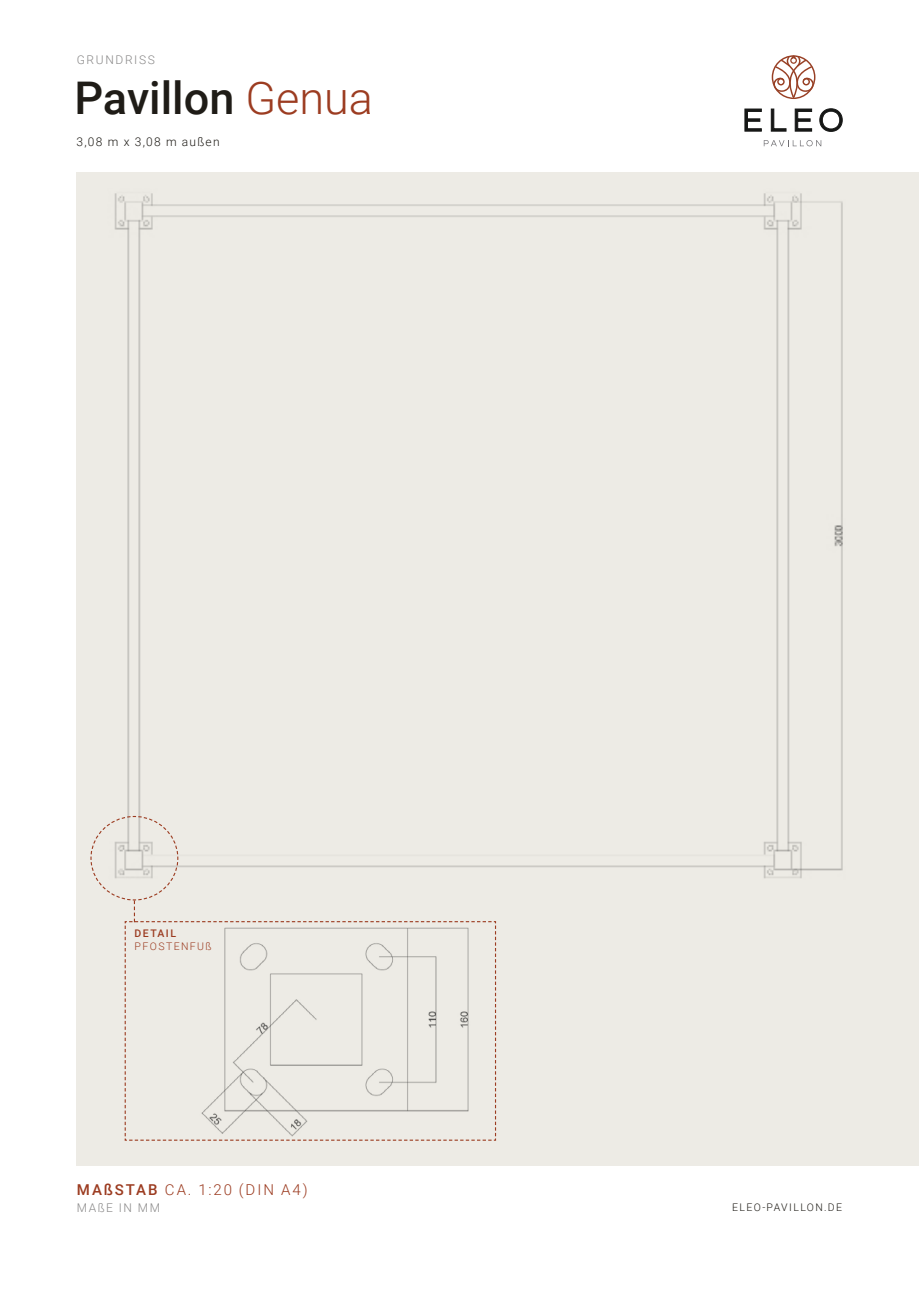
<style>
.page{position:relative;width:919px;height:1289px;background:#fff}
.page>*{position:absolute;margin:0;border:0;box-sizing:border-box;transform-origin:0 0}
.t1{font:500 45px "Roboto";color:#1f1c17}
.t2{font:300 15px "Roboto";letter-spacing:.135em;color:#9c3c21}
._02_detail_descripti{font:300 12px "Roboto";letter-spacing:.135em;color:#898888}
.t3{font:300 12px "Roboto";letter-spacing:.1em;color:#1f1c17}
._03_index{font:300 10.5px "Roboto";letter-spacing:.135em;color:#1f1c17}
._02_detail_descripti-2{font:300 10.5px "Roboto";letter-spacing:.135em;color:#9c3c21}
._02_detail_descripti-3{font:500 10.5px "Roboto";letter-spacing:.135em;color:#9c3c21}
.s1{font-weight:300;color:#9c3c21}
.s2{font-weight:500}
</style>
<div class="page">
<div style="left:77px;top:172px;width:841px;height:993px;background:#edebe5"></div>
<svg style="left:771px;top:55px;width:44px;height:44px"></svg>
<svg style="left:744px;top:109px;width:17px;height:22px"></svg>
<svg style="left:770px;top:109px;width:16px;height:22px"></svg>
<svg style="left:794px;top:109px;width:17px;height:22px"></svg>
<svg style="left:819px;top:108px;width:23px;height:24px"></svg>
<svg style="left:763px;top:140px;width:58px;height:6px"></svg>
<img style="left:114px;top:193px;width:729px;height:686px">
<svg style="left:90px;top:815px;width:406px;height:325px"></svg>
<p class="_02_detail_descripti" style="left:77px;top:52px;width:80px">GRUNDRISS</p>
<p class="t1" style="left:74px;top:66px;width:300px">Pavillon <span class="s1">Genua</span></p>
<p class="t3" style="left:77px;top:134px;width:144px">3,08 m x 3,08 m außen</p>
<p class="_02_detail_descripti-3" style="left:135px;top:926px;width:43px">DETAIL</p>
<p class="_02_detail_descripti-2" style="left:135px;top:938px;width:78px">PFOSTENFUß</p>
<p class="t2" style="left:77px;top:1179px;width:232px"><span class="s2">MAßSTAB</span> CA. 1:20 (DIN A4)</p>
<p class="_02_detail_descripti" style="left:77px;top:1199px;width:85px">MAßE IN MM</p>
<p class="_03_index" style="left:732px;top:1200px;width:111px">ELEO-PAVILLON.DE</p>
</div>
